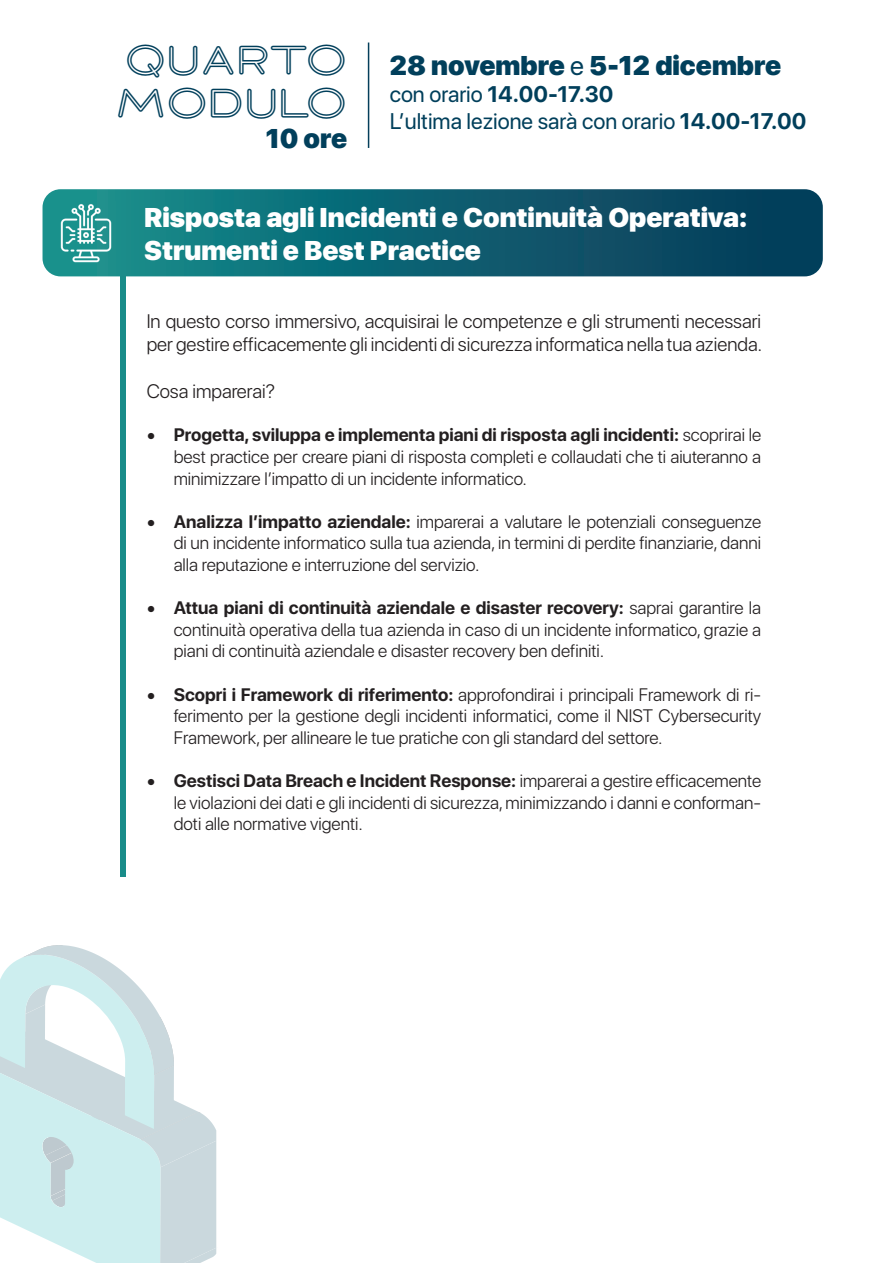
<style>
.page{position:relative;width:893px;height:1263px;background:#fff}
.page>*{position:absolute;margin:0;border:0;box-sizing:border-box;transform-origin:0 0}
.t1{font:500 36px/43.2px "Stormline PERSONALUSEONLY";color:#013f5b}
.t2{font:900 27px/32.4px "SF Pro Display";color:#fff}
.t3{font:900 27px "SF Pro Display";color:#013f5b}
.t4{font:22.5px/27px "SF Pro Display";color:#013f5b}
.t5{font:300 19.5px/23.4px "SF Pro Display";color:#231f20}
.t6{font:300 18px/21.6px "SF Pro Display";color:#231f20;text-align:justify}
.s1{font-weight:400}
.s2{font-weight:700}
</style>
<div class="page">
<hr style="left:368px;top:43px;width:1px;height:105px;background:#053f5a">
<div style="left:121px;top:193px;width:5px;height:684px;background:#198c89"></div>
<svg style="left:43px;top:189px;width:780px;height:87px;background:#0e6171"></svg>
<img style="left:55px;top:202px;width:62px;height:62px">
<svg style="left:0;top:945px;width:217px;height:318px"></svg>
<h1 class="t1" style="left:116px;top:36px;width:233px">QUARTO<br>MODULO</h1>
<h2 class="t3" style="left:390px;top:49px;width:393px">28 novembre <span class="s1">e</span> 5-12 dicembre</h2>
<p class="t4" style="left:390px;top:80px;width:418px">con orario <span class="s2">14.00-17.30<br></span>L’ultima lezione sarà con orario <span class="s2">14.00-17.00</span></p>
<h2 class="t3" style="left:266px;top:123px;width:83px">10 ore</h2>
<h2 class="t2" style="left:144px;top:202px;width:605px">Risposta agli Incidenti e Continuità Operativa:<br>Strumenti e Best Practice</h2>
<p class="t5" style="left:147px;top:310px;width:617px">In questo corso immersivo, acquisirai le competenze e gli strumenti necessari per gestire efficacemente gli incidenti di sicurezza informatica nella tua azienda.</p>
<p class="t5" style="left:147px;top:380px;width:130px">Cosa imparerai?</p>
<p class="t6" style="left:174px;top:425px;width:589px;text-indent:-27px"><span class="s2">• Progetta, sviluppa e implementa piani di risposta agli incidenti:</span> scoprirai le best practice per creare piani di risposta completi e collaudati che ti aiuteranno a minimizzare l’impatto di un incidente informatico.</p>
<p class="t6" style="left:174px;top:511px;width:589px;text-indent:-27px"><span class="s2">• Analizza l’impatto aziendale:</span> imparerai a valutare le potenziali conseguenze di un incidente informatico sulla tua azienda, in termini di perdite finanziarie, danni alla reputazione e interruzione del servizio.</p>
<p class="t6" style="left:174px;top:597px;width:589px;text-indent:-27px"><span class="s2">• Attua piani di continuità aziendale e disaster recovery:</span> saprai garantire la continuità operativa della tua azienda in caso di un incidente informatico, grazie a piani di continuità aziendale e disaster recovery ben definiti.</p>
<p class="t6" style="left:174px;top:684px;width:589px;text-indent:-27px"><span class="s2">• Scopri i Framework di riferimento:</span> approfondirai i principali Framework di ri&shy;ferimento per la gestione degli incidenti informatici, come il NIST Cybersecurity Framework, per allineare le tue pratiche con gli standard del settore.</p>
<p class="t6" style="left:174px;top:770px;width:589px;text-indent:-27px"><span class="s2">• Gestisci Data Breach e Incident Response:</span> imparerai a gestire efficacemente le violazioni dei dati e gli incidenti di sicurezza, minimizzando i danni e conforman&shy;doti alle normative vigenti.</p>
</div>
